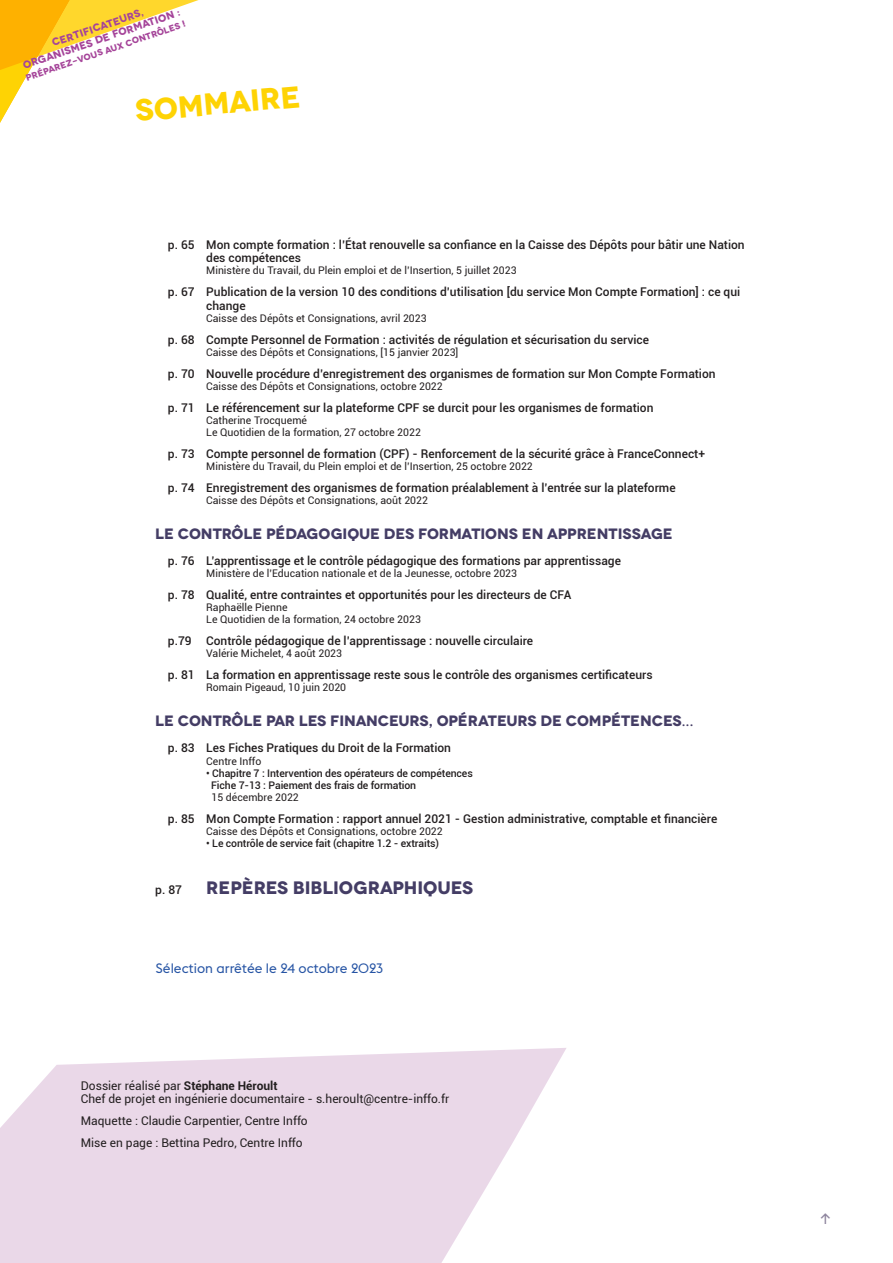
<style>
.page{position:relative;width:893px;height:1263px;background:#fff}
.page>*{position:absolute;margin:0;border:0;box-sizing:border-box;transform-origin:0 0}
.t1{font:700 30.3px "Novecentowide";color:#fed304}
.Sommaire_titre_1_CAP{font:700 18px "Novecentowide";color:#443d65}
.Sommaire_titre_1_CAP-2{font:700 15px "Novecentowide";letter-spacing:-.01em;color:#443d65}
.t2{font:500 15px "Euclid Flex";color:#8e859e}
.Biblio_titre1{font:13.5px "Euclid Flex";color:#2654a4}
.Sommaire_titre_1{font:500 12px/13.5px "Roboto";color:#231f20}
.Sommaire_titre_1-2{font:12px "Roboto";color:#231f20}
.Sommaire_titre_1_CAP-3{font:500 12px "Roboto";color:#231f20}
.Sommaire_titre2{font:10.5px "Roboto";color:#231f20}
.Sommaire_titre2-2{font:500 10.5px "Roboto";letter-spacing:-.01em;color:#231f20}
.t3{font:700 10.5px/12px "Novecentowide";color:#a54499;text-align:center}
.t4{font:700 9px "Novecentowide";color:#a54499}
.s1{font-weight:700}
</style>
<div class="page">
<svg style="left:0;top:0;width:199px;height:123px"></svg>
<svg style="left:0;top:1048px;width:566px;height:215px;fill:#ead8e8"></svg>
<p class="t3" style="left:18px;top:49px;width:167px;rotate:-19deg">CERTIFICATEURS,<br>ORGANISMES DE FORMATION :</p>
<p class="t4" style="left:24px;top:73px;width:170px;rotate:-19deg">PRÉPAREZ-VOUS AUX CONTRÔLES !</p>
<p class="t1" style="left:134px;top:92px;width:167px;rotate:-5deg">SOMMAIRE</p>
<p class="Sommaire_titre_1" style="left:206px;top:237px;width:540px;text-indent:-38px">p. 65 Mon compte formation : l’État renouvelle sa confiance en la Caisse des Dépôts pour bâtir une Nation des compétences</p>
<p class="Sommaire_titre2" style="left:206px;top:263px;width:312px">Ministère du Travail, du Plein emploi et de l’Insertion, 5 juillet 2023</p>
<p class="Sommaire_titre_1" style="left:206px;top:285px;width:536px;text-indent:-38px">p. 67 Publication de la version 10 des conditions d’utilisation [du service Mon Compte Formation] : ce qui change</p>
<p class="Sommaire_titre2" style="left:206px;top:311px;width:222px">Caisse des Dépôts et Consignations, avril 2023</p>
<p class="Sommaire_titre_1" style="left:168px;top:332px;width:483px">p. 68 Compte Personnel de Formation : activités de régulation et sécurisation du service</p>
<p class="Sommaire_titre2" style="left:206px;top:345px;width:254px">Caisse des Dépôts et Consignations, [15 janvier 2023]</p>
<p class="Sommaire_titre_1" style="left:168px;top:366px;width:549px">p. 70 Nouvelle procédure d’enregistrement des organismes de formation sur Mon Compte Formation</p>
<p class="Sommaire_titre2" style="left:206px;top:379px;width:238px">Caisse des Dépôts et Consignations, octobre 2022</p>
<p class="Sommaire_titre_1" style="left:168px;top:400px;width:487px">p. 71 Le référencement sur la plateforme CPF se durcit pour les organismes de formation</p>
<p class="Sommaire_titre2" style="left:206px;top:413px;width:102px">Catherine Trocquemé</p>
<p class="Sommaire_titre2" style="left:206px;top:425px;width:216px">Le Quotidien de la formation, 27 octobre 2022</p>
<p class="Sommaire_titre_1" style="left:168px;top:446px;width:539px">p. 73 Compte personnel de formation (CPF) - Renforcement de la sécurité grâce à FranceConnect+</p>
<p class="Sommaire_titre2" style="left:206px;top:459px;width:328px">Ministère du Travail, du Plein emploi et de l’Insertion, 25 octobre 2022</p>
<p class="Sommaire_titre_1" style="left:168px;top:480px;width:509px">p. 74 Enregistrement des organismes de formation préalablement à l’entrée sur la plateforme</p>
<p class="Sommaire_titre2" style="left:206px;top:493px;width:223px">Caisse des Dépôts et Consignations, août 2022</p>
<p class="Sommaire_titre_1_CAP-2" style="left:155px;top:524px;width:519px">LE CONTRÔLE PÉDAGOGIQUE DES FORMATIONS EN APPRENTISSAGE</p>
<p class="Sommaire_titre_1" style="left:168px;top:554px;width:455px">p. 76 L’apprentissage et le contrôle pédagogique des formations par apprentissage</p>
<p class="Sommaire_titre2" style="left:206px;top:566px;width:312px">Ministère de l’Education nationale et de la Jeunesse, octobre 2023</p>
<p class="Sommaire_titre_1" style="left:168px;top:588px;width:405px">p. 78 Qualité, entre contraintes et opportunités pour les directeurs de CFA</p>
<p class="Sommaire_titre2" style="left:206px;top:600px;width:83px">Raphaëlle Pienne</p>
<p class="Sommaire_titre2" style="left:206px;top:612px;width:216px">Le Quotidien de la formation, 24 octobre 2023</p>
<p class="Sommaire_titre_1" style="left:168px;top:634px;width:367px">p.79 Contrôle pédagogique de l’apprentissage : nouvelle circulaire</p>
<p class="Sommaire_titre2" style="left:206px;top:646px;width:137px">Valérie Michelet, 4 août 2023</p>
<p class="Sommaire_titre_1" style="left:168px;top:668px;width:486px">p. 81 La formation en apprentissage reste sous le contrôle des organismes certificateurs</p>
<p class="Sommaire_titre2" style="left:206px;top:680px;width:141px">Romain Pigeaud, 10 juin 2020</p>
<p class="Sommaire_titre_1_CAP-2" style="left:155px;top:711px;width:540px">LE CONTRÔLE PAR LES FINANCEURS, OPÉRATEURS DE COMPÉTENCES…</p>
<p class="Sommaire_titre_1" style="left:168px;top:741px;width:285px">p. 83 Les Fiches Pratiques du Droit de la Formation</p>
<p class="Sommaire_titre2" style="left:206px;top:753px;width:57px">Centre Inffo</p>
<p class="Sommaire_titre2-2" style="left:206px;top:765px;width:268px">• Chapitre 7 : Intervention des opérateurs de compétences</p>
<p class="Sommaire_titre2-2" style="left:211px;top:777px;width:206px">Fiche 7-13 : Paiement des frais de formation</p>
<p class="Sommaire_titre2" style="left:211px;top:789px;width:89px">15 décembre 2022</p>
<p class="Sommaire_titre_1" style="left:168px;top:811px;width:551px">p. 85 Mon Compte Formation : rapport annuel 2021 - Gestion administrative, comptable et financière</p>
<p class="Sommaire_titre2" style="left:206px;top:823px;width:238px">Caisse des Dépôts et Consignations, octobre 2022</p>
<p class="Sommaire_titre2-2" style="left:206px;top:835px;width:234px">• Le contrôle de service fait (chapitre 1.2 - extraits)</p>
<p class="Sommaire_titre_1_CAP-3" style="left:155px;top:881px;width:28px">p. 87</p>
<p class="Sommaire_titre_1_CAP" style="left:206px;top:877px;width:268px">REPÈRES BIBLIOGRAPHIQUES</p>
<p class="Biblio_titre1" style="left:156px;top:961px;width:229px">Sélection arrêtée le 24 octobre 2023</p>
<p class="Sommaire_titre_1-2" style="left:81px;top:1077px;width:198px">Dossier réalisé par <span class="s1">Stéphane Héroult</span></p>
<p class="Sommaire_titre_1-2" style="left:81px;top:1090px;width:370px">Chef de projet en ingénierie documentaire - s.heroult@centre-inffo.fr</p>
<p class="Sommaire_titre_1-2" style="left:81px;top:1112px;width:228px">Maquette : Claudie Carpentier, Centre Inffo</p>
<p class="Sommaire_titre_1-2" style="left:81px;top:1134px;width:223px">Mise en page : Bettina Pedro, Centre Inffo</p>
<p class="t2" style="left:820px;top:1210px;width:13px">↑</p>
</div>
